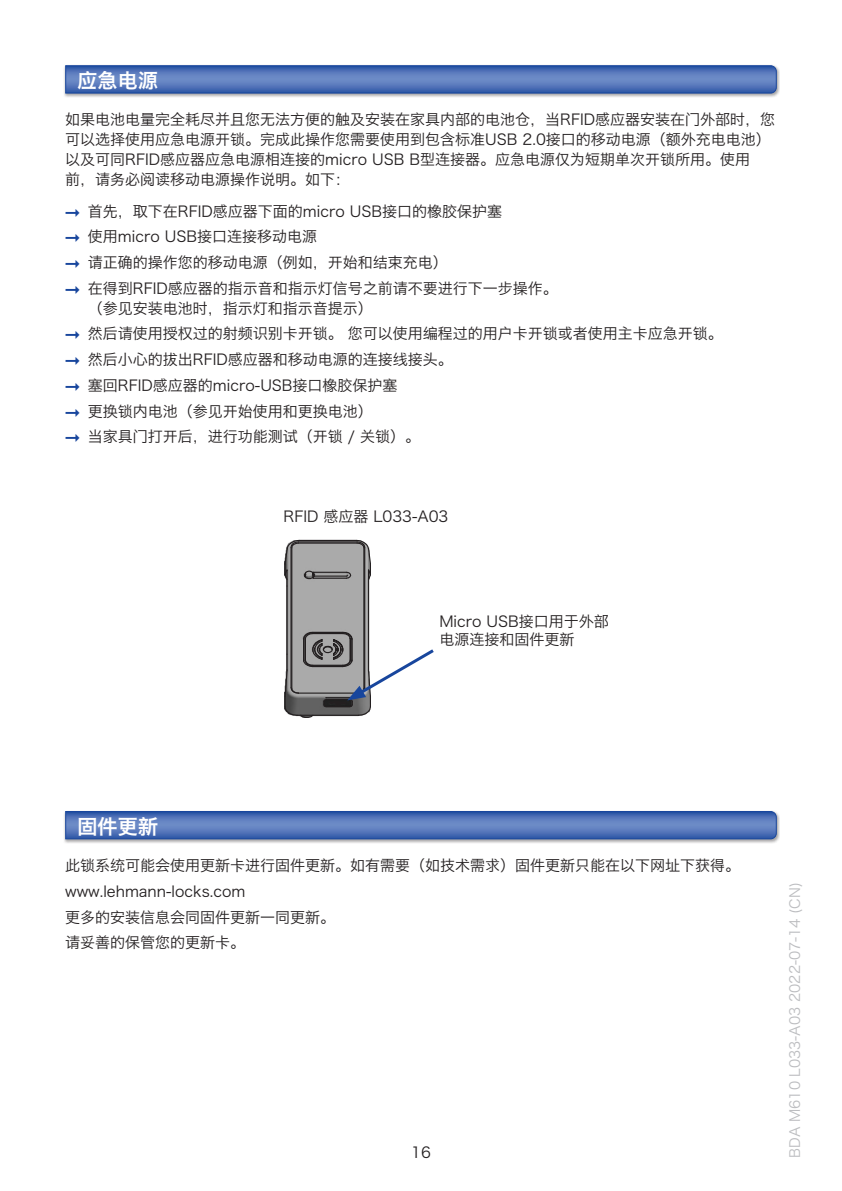
<style>
.page{position:relative;width:842px;height:1191px;background:#fff}
.page>*{position:absolute;margin:0;border:0;box-sizing:border-box;transform-origin:0 0}
.t1{font:20px "Hiragino Sans GB W6";letter-spacing:.01em;color:#fff}
.t2{font:15px/25.6px "Hiragino Sans GB W3";color:#231f20}
.t3{font:14px "Hiragino Sans GB W3";color:#bcbdc0}
</style>
<div class="page">
<img style="left:288px;top:543px;width:82px;height:88px">
<hr style="left:363px;top:548px;width:1px;height:140px;background:#231f20">
<hr style="left:298px;top:542px;width:59px;height:1px;background:#231f20">
<hr style="left:290px;top:547px;width:2px;height:141px;background:#231f20">
<hr style="left:298px;top:541px;width:59px;height:1px;background:#231f20">
<hr style="left:364px;top:547px;width:1px;height:141px;background:#231f20">
<hr style="left:314px;top:577px;width:32px;height:2px;background:#231f20">
<hr style="left:314px;top:575px;width:32px;height:1px;background:#231f20">
<hr style="left:368px;top:570px;width:1px;height:100px;background:#231f20">
<hr style="left:286px;top:586px;width:2px;height:68px;background:#231f20">
<hr style="left:314px;top:572px;width:32px;height:1px;background:#231f20">
<hr style="left:299px;top:540px;width:57px;height:1px;background:#231f20">
<svg style="left:345px;top:539px;width:26px;height:42px"></svg>
<svg style="left:284px;top:539px;width:32px;height:47px"></svg>
<svg style="left:284px;top:631px;width:150px;height:87px"></svg>
<div style="left:63px;top:64px;width:717px;height:34px;background:#231f20;opacity:.4"></div>
<svg style="left:65px;top:65px;width:712px;height:29px"></svg>
<div style="left:63px;top:810px;width:717px;height:33px;background:#231f20;opacity:.4"></div>
<svg style="left:65px;top:810px;width:712px;height:30px"></svg>
<h1 class="t1" style="left:77px;top:67px;width:82px">应急电源</h1>
<p class="t2" style="left:65px;top:109px;width:712px;line-height:20px">如果电池电量完全耗尽并且您无法方便的触及安装在家具内部的电池仓，当RFID感应器安装在门外部时，您可以选择使用应急电源开锁。完成此操作您需要使用到包含标准USB 2.0接口的移动电源（额外充电电池）以及可同RFID感应器应急电源相连接的micro USB B型连接器。应急电源仅为短期单次开锁所用。使用<br>前，请务必阅读移动电源操作说明。如下：</p>
<p class="t2" style="left:88px;top:198px;width:472px">首先，取下在RFID感应器下面的micro USB接口的橡胶保护塞<br>使用micro USB接口连接移动电源<br>请正确的操作您的移动电源（例如，开始和结束充电）<br>在得到RFID感应器的指示音和指示灯信号之前请不要进行下一步操作。</p>
<p class="t2" style="left:88px;top:295px;width:636px">（参见安装电池时，指示灯和指示音提示）<br>然后请使用授权过的射频识别卡开锁。 您可以使用编程过的用户卡开锁或者使用主卡应急开锁。然后小心的拔出RFID感应器和移动电源的连接线接头。<br>塞回RFID感应器的micro-USB接口橡胶保护塞<br>更换锁内电池（参见开始使用和更换电池）<br>当家具门打开后，进行功能测试（开锁 / 关锁）。</p>
<p class="t2" style="left:283px;top:503px;width:166px">RFID 感应器 L033-A03</p>
<p class="t2" style="left:439px;top:612px;width:171px;line-height:18px">Micro USB接口用于外部电源连接和固件更新</p>
<h1 class="t1" style="left:77px;top:813px;width:82px">固件更新</h1>
<p class="t2" style="left:65px;top:852px;width:676px">此锁系统可能会使用更新卡进行固件更新。如有需要（如技术需求）固件更新只能在以下网址下获得。www.lehmann-locks.com<br>更多的安装信息会同固件更新一同更新。<br>请妥善的保管您的更新卡。</p>
<p class="t2" style="left:411px;top:1138px;width:21px">16</p>
<p class="t3" style="left:786px;top:1157px;width:277px;rotate:-90deg">BDA M610 L033-A03 2022-07-14 (CN)</p>
</div>
